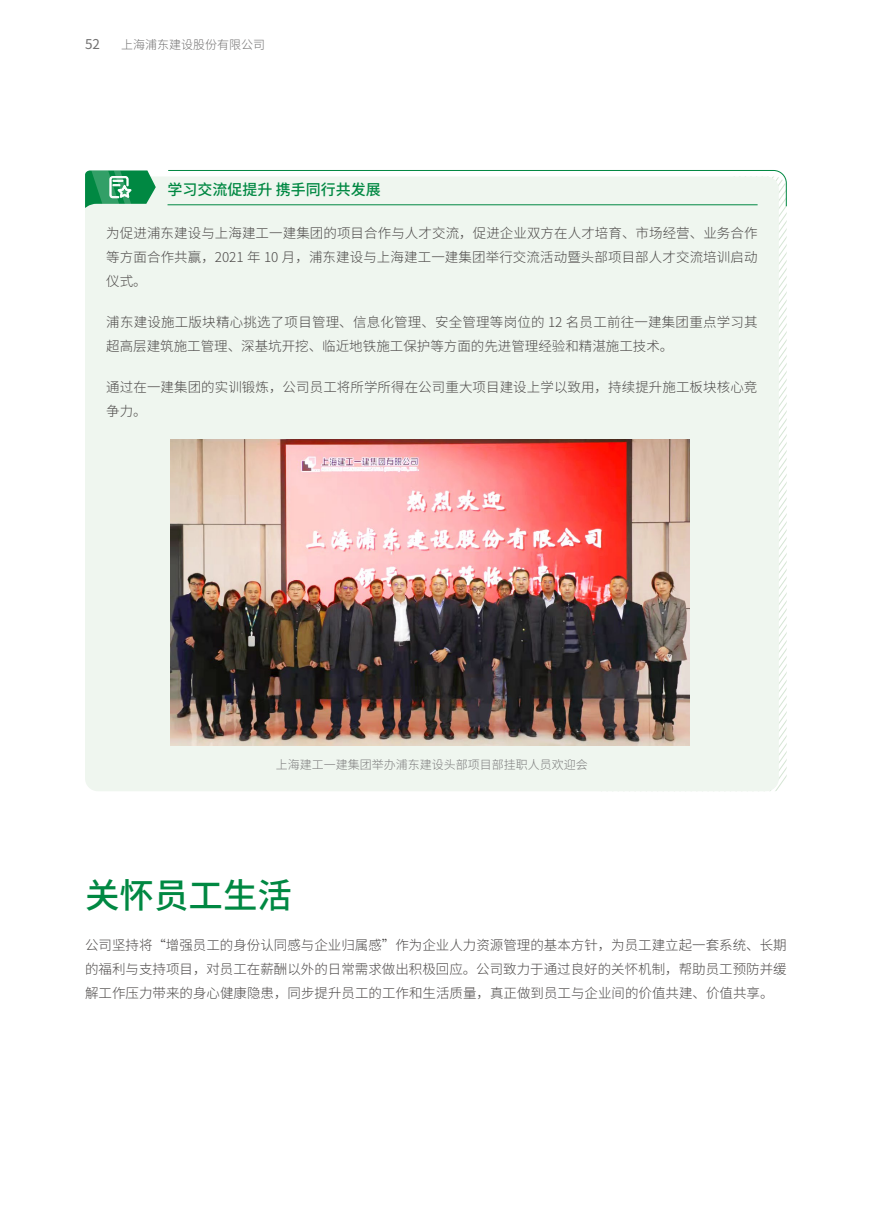
<style>
.page{position:relative;width:893px;height:1212px;background:#fff}
.page>*{position:absolute;margin:0;border:0;box-sizing:border-box;transform-origin:0 0}
.t1{font:500 34.5px "Source Han Sans CN";color:#008842}
.t2{font:500 15px "Source Han Sans CN";color:#008842}
.t3{font:300 13.5px/24px "Source Han Sans CN";letter-spacing:.005em;color:#4c4948;text-align:justify}
.t4{font:13.5px "Source Han Sans CN";color:#727171}
.t5{font:300 12px "Source Han Sans CN";color:#7d7d7d}
.t6{font:300 12px "Source Han Sans CN";color:#727171}
</style>
<div class="page">
<svg style="left:770px;top:207px;width:17px;height:584px"></svg>
<div style="left:85px;top:176px;width:694px;height:615px;background:#eff6ef;border-radius:13px"></div>
<svg style="left:167px;top:170px;width:620px;height:37px"></svg>
<svg style="left:85px;top:170px;width:71px;height:38px"></svg>
<img style="left:171px;top:439px;width:519px;height:307px">
<p class="t4" style="left:85px;top:37px;width:16px">52</p>
<p class="t6" style="left:121px;top:38px;width:145px">上海浦东建设股份有限公司</p>
<p class="t2" style="left:168px;top:181px;width:215px">学习交流促提升 携手同行共发展</p>
<p class="t3" style="left:106px;top:222px;width:653px">为促进浦东建设与上海建工一建集团的项目合作与人才交流，促进企业双方在人才培育、市场经营、业务合作等方面合作共赢，2021 年 10 月，浦东建设与上海建工一建集团举行交流活动暨头部项目部人才交流培训启动仪式。</p>
<p class="t3" style="left:106px;top:311px;width:653px">浦东建设施工版块精心挑选了项目管理、信息化管理、安全管理等岗位的 12 名员工前往一建集团重点学习其超高层建筑施工管理、深基坑开挖、临近地铁施工保护等方面的先进管理经验和精湛施工技术。</p>
<p class="t3" style="left:106px;top:376px;width:653px">通过在一建集团的实训锻炼，公司员工将所学所得在公司重大项目建设上学以致用，持续提升施工板块核心竞争力。</p>
<p class="t5" style="left:276px;top:757px;width:313px">上海建工一建集团举办浦东建设头部项目部挂职人员欢迎会</p>
<h1 class="t1" style="left:85px;top:876px;width:208px">关怀员工生活</h1>
<p class="t3" style="left:85px;top:933px;width:703px">公司坚持将“增强员工的身份认同感与企业归属感”作为企业人力资源管理的基本方针，为员工建立起一套系统、长期的福利与支持项目，对员工在薪酬以外的日常需求做出积极回应。公司致力于通过良好的关怀机制，帮助员工预防并缓解工作压力带来的身心健康隐患，同步提升员工的工作和生活质量，真正做到员工与企业间的价值共建、价值共享。</p>
</div>
